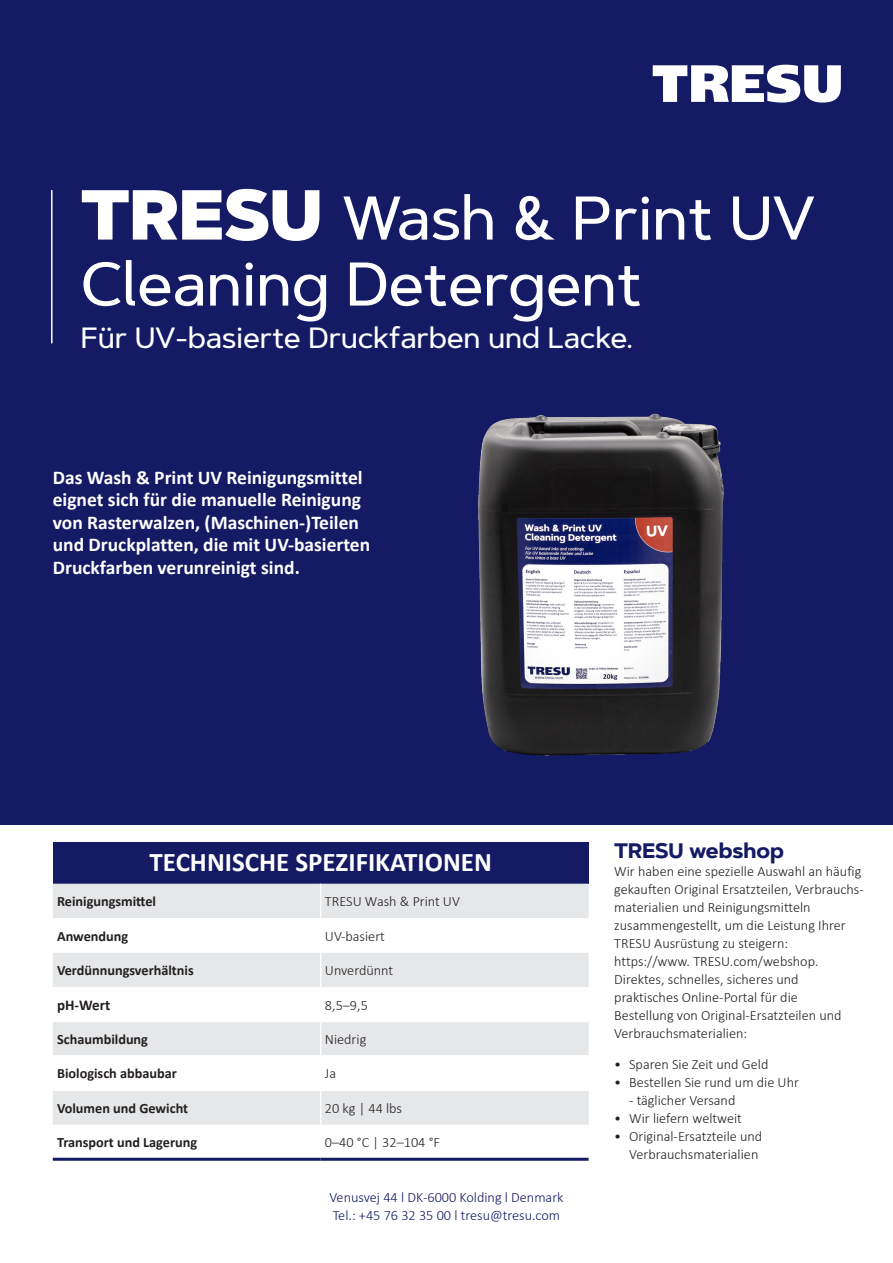
<style>
.page{position:relative;width:893px;height:1263px;background:#fff}
.page>*{position:absolute;margin:0;border:0;box-sizing:border-box;transform-origin:0 0}
.t1{font:500 61.5px/66px "Artegra Sans";letter-spacing:-.01em;color:#fff}
.t2{font:500 29.25px "Artegra Sans";letter-spacing:-.01em;color:#fff}
.TRESU_BRØD_9_5_SORT{font:700 27px "Calibri";color:#fff}
.TRESU_BRØD_9_5_SORT-2{font:700 21px "Artegra Sans";color:#141b64}
.TRESU_BRØD_9_5_SORT-3{font:700 19.5px/22.5px "Calibri";color:#fff}
.Brødtekst_Fed{font:700 15px "Calibri";color:#231f20}
.TRESU_BRØD_9_5_SORT-4{font:300 14.25px/18px "Calibri";color:#231f20}
.Brødtekst_Tabel{font:300 14.25px "Calibri";color:#231f20}
.Brødtekst_Fed-2{font:700 14.25px "Calibri";color:#231f20}
.TRESU_BRØD_9_5_SORT-5{font:300 14.25px "Calibri";color:#141b64}
.Brødtekst_Tabel-2{font:700 14.25px "Calibri";color:#231f20}
.s1{font-weight:900;font-size:70.5px}
</style>
<div class="page">
<div style="left:0;top:0;width:893px;height:825px;background:#141b64"></div>
<div style="left:53px;top:842px;width:536px;height:42px;background:#141b64"></div>
<div style="left:53px;top:884px;width:536px;height:34px;background:#e6e7e9"></div>
<svg style="left:53px;top:953px;width:536px;height:205px;fill:#ebeced"></svg>
<hr style="left:53px;top:1021px;width:268px;height:1px;background:#fff">
<hr style="left:53px;top:1055px;width:268px;height:2px;background:#fff">
<hr style="left:53px;top:1089px;width:268px;height:2px;background:#fff">
<hr style="left:320px;top:884px;width:1px;height:34px;background:#fff">
<hr style="left:320px;top:952px;width:1px;height:35px;background:#fff">
<hr style="left:320px;top:987px;width:1px;height:34px;background:#fff">
<hr style="left:320px;top:1022px;width:1px;height:33px;background:#fff">
<hr style="left:320px;top:1057px;width:1px;height:32px;background:#fff">
<hr style="left:320px;top:1091px;width:1px;height:34px;background:#fff">
<hr style="left:320px;top:1125px;width:1px;height:33px;background:#fff">
<hr style="left:53px;top:1158px;width:268px;height:3px;background:#141b64">
<hr style="left:321px;top:1158px;width:268px;height:3px;background:#141b64">
<hr style="left:321px;top:1021px;width:268px;height:1px;background:#fff">
<hr style="left:321px;top:1055px;width:268px;height:2px;background:#fff">
<hr style="left:321px;top:1089px;width:268px;height:2px;background:#fff">
<img style="left:478px;top:413px;width:246px;height:343px">
<svg style="left:653px;top:65px;width:188px;height:38px"></svg>
<hr style="left:51px;top:190px;width:2px;height:153px;background:#fff">
<p class="t1" style="left:81px;top:185px;width:736px"><span class="s1">TRESU</span> Wash &amp; Print UV<br>Cleaning Detergent</p>
<p class="t2" style="left:81px;top:317px;width:554px">Für UV-basierte Druckfarben und Lacke.</p>
<p class="TRESU_BRØD_9_5_SORT-3" style="left:53px;top:465px;width:319px">Das Wash &amp; Print UV Reinigungsmittel eignet sich für die manuelle Reinigung von Rasterwalzen, (Maschinen-)Teilen und Druckplatten, die mit UV-basierten Druckfarben verunreinigt sind.</p>
<p class="TRESU_BRØD_9_5_SORT" style="left:150px;top:843px;width:344px">TECHNISCHE SPEZIFIKATIONEN</p>
<p class="Brødtekst_Fed-2" style="left:57px;top:891px;width:101px">Reinigungsmittel</p>
<p class="Brødtekst_Tabel" style="left:325px;top:893px;width:136px">TRESU Wash &amp; Print UV</p>
<p class="Brødtekst_Fed-2" style="left:57px;top:926px;width:73px">Anwendung</p>
<p class="Brødtekst_Tabel" style="left:325px;top:927px;width:61px">UV-basiert</p>
<p class="Brødtekst_Fed-2" style="left:57px;top:960px;width:138px">Verdünnungsverhältnis</p>
<p class="Brødtekst_Tabel" style="left:325px;top:961px;width:70px">Unverdünnt</p>
<p class="Brødtekst_Fed" style="left:57px;top:994px;width:55px">pH-Wert</p>
<p class="Brødtekst_Tabel" style="left:325px;top:996px;width:44px">8,5–9,5</p>
<p class="Brødtekst_Fed-2" style="left:57px;top:1029px;width:93px">Schaumbildung</p>
<p class="Brødtekst_Tabel" style="left:325px;top:1030px;width:43px">Niedrig</p>
<p class="Brødtekst_Fed-2" style="left:57px;top:1064px;width:121px">Biologisch abbaubar</p>
<p class="Brødtekst_Tabel" style="left:325px;top:1065px;width:13px">Ja</p>
<p class="Brødtekst_Tabel-2" style="left:57px;top:1098px;width:133px">Volumen und Gewicht</p>
<p class="Brødtekst_Tabel" style="left:325px;top:1099px;width:79px">20 kg | 44 lbs</p>
<p class="Brødtekst_Tabel-2" style="left:57px;top:1132px;width:142px">Transport und Lagerung</p>
<p class="Brødtekst_Tabel" style="left:325px;top:1134px;width:117px">0–40 °C | 32–104 °F</p>
<p class="TRESU_BRØD_9_5_SORT-5" style="left:329px;top:1188px;width:236px">Venusvej 44 l DK-6000 Kolding l Denmark</p>
<p class="TRESU_BRØD_9_5_SORT-5" style="left:333px;top:1206px;width:229px">Tel.: +45 76 32 35 00 l tresu@tresu.com</p>
<p class="TRESU_BRØD_9_5_SORT-2" style="left:614px;top:835px;width:171px">TRESU webshop</p>
<p class="TRESU_BRØD_9_5_SORT-4" style="left:614px;top:862px;width:250px">Wir haben eine spezielle Auswahl an häufig gekauften Original Ersatzteilen, Verbrauchs&shy;materialien und Reinigungsmitteln zusammengestellt, um die Leistung Ihrer TRESU Ausrüstung zu steigern: https://www. TRESU.com/webshop.<br>Direktes, schnelles, sicheres und praktisches Online-Portal für die<br>Bestellung von Original-Ersatzteilen und Verbrauchsmaterialien:</p>
<p class="TRESU_BRØD_9_5_SORT-4" style="left:614px;top:1055px;width:156px">• Sparen Sie Zeit und Geld</p>
<p class="TRESU_BRØD_9_5_SORT-4" style="left:614px;top:1073px;width:186px">• Bestellen Sie rund um die Uhr</p>
<p class="TRESU_BRØD_9_5_SORT-4" style="left:629px;top:1091px;width:108px">- täglicher Versand</p>
<p class="TRESU_BRØD_9_5_SORT-4" style="left:614px;top:1109px;width:129px">• Wir liefern weltweit</p>
<p class="TRESU_BRØD_9_5_SORT-4" style="left:614px;top:1127px;width:150px;text-align:right">• Original-Ersatzteile und<br>Verbrauchsmaterialien</p>
</div>
